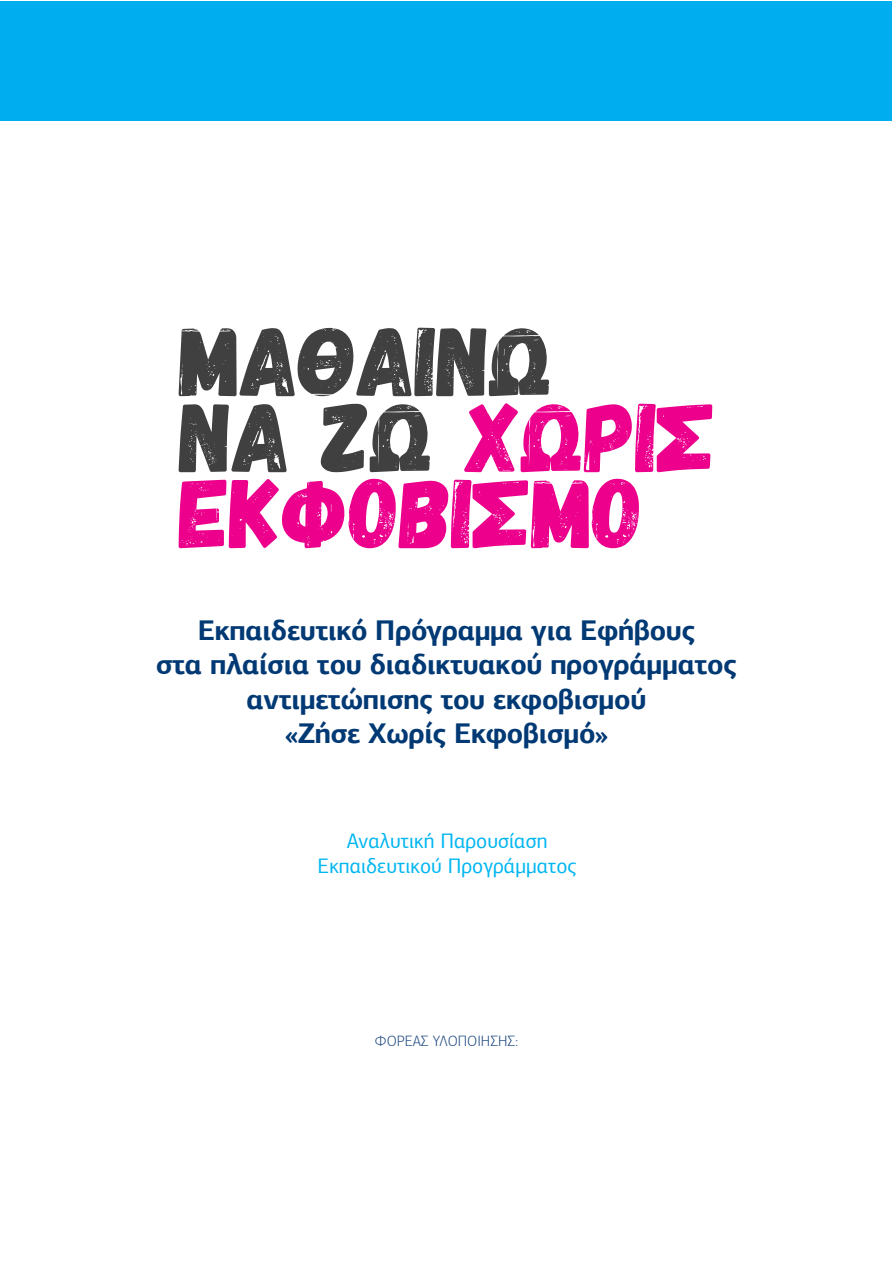
<style>
.page{position:relative;width:893px;height:1263px;background:#fff}
.page>*{position:absolute;margin:0;border:0;box-sizing:border-box;transform-origin:0 0}
.t1{font:700 28.5px/34.2px "PF Agora Sans Pro";letter-spacing:-.01em;color:#003974;text-align:center}
.t2{font:21px/25.2px "PF Agora Sans Pro";color:#00b6f1;text-align:center}
.t3{font:300 15px "PF Agora Sans Pro";color:#204b83}
</style>
<div class="page">
<div style="left:1px;top:1px;width:891px;height:119px;background:#00aeef"></div>
<svg style="left:179px;top:328px;width:370px;height:68px"></svg>
<svg style="left:179px;top:404px;width:108px;height:68px"></svg>
<svg style="left:321px;top:404px;width:109px;height:68px"></svg>
<svg style="left:464px;top:403px;width:248px;height:69px"></svg>
<svg style="left:179px;top:479px;width:460px;height:69px"></svg>
<p class="t1" style="left:156px;top:613px;width:582px">Εκπαιδευτικό Πρόγραμμα για Εφήβους<br>στα πλαίσια του διαδικτυακού προγράμματος αντιμετώπισης του εκφοβισμού<br>«Ζήσε Χωρίς Εκφοβισμό»</p>
<p class="t2" style="left:317px;top:828px;width:261px">Αναλυτική Παρουσίαση<br>Εκπαιδευτικού Προγράμματος</p>
<p class="t3" style="left:375px;top:1032px;width:145px">ΦΟΡΕΑΣ ΥΛΟΠΟΙΗΣΗΣ:</p>
</div>
